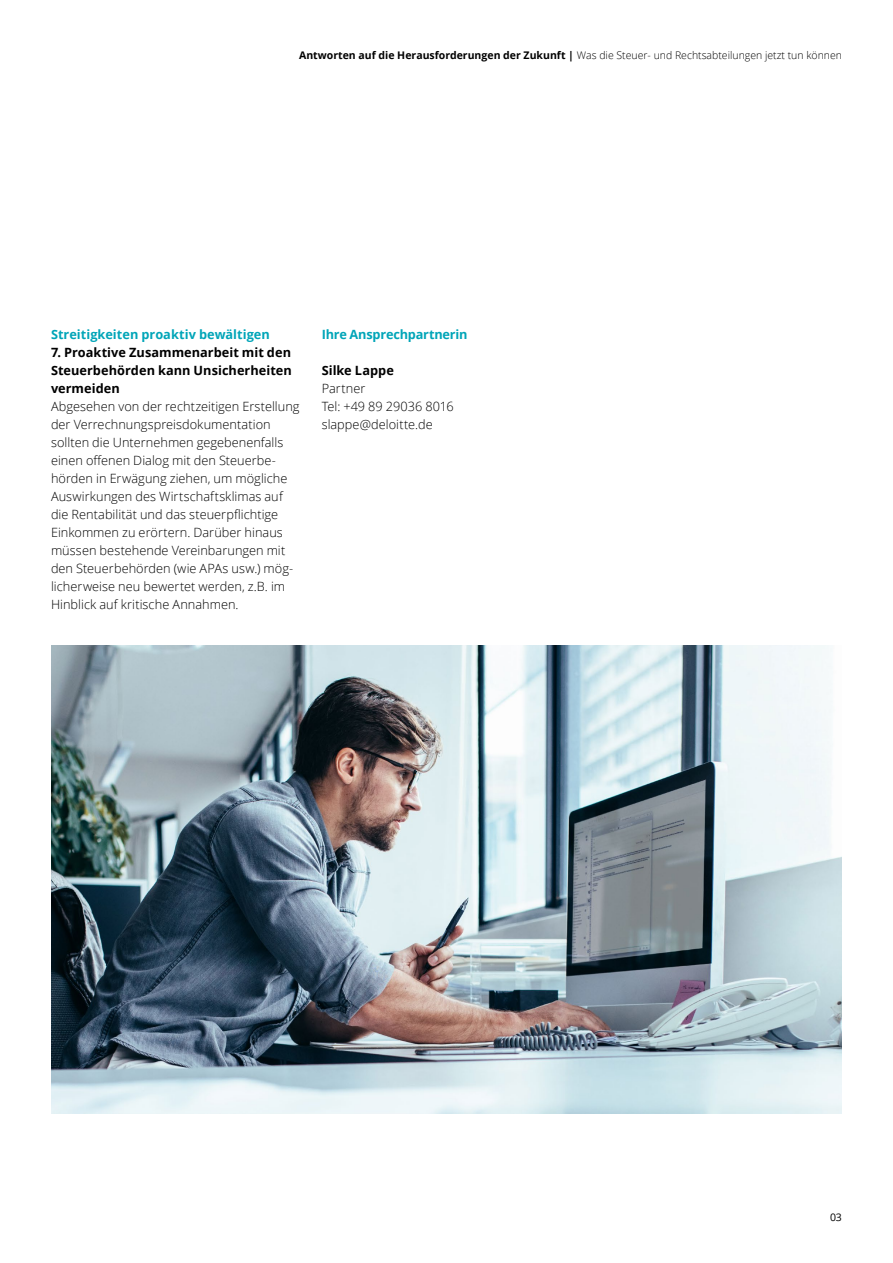
<style>
.page{position:relative;width:893px;height:1263px;background:#fff}
.page>*{position:absolute;margin:0;border:0;box-sizing:border-box;transform-origin:0 0}
.t1{font:300 12.75px/18px "Open Sans";color:#000}
.t2{font:700 12.75px/18px "Open Sans";letter-spacing:.005em;color:#000;text-align:justify}
.t3{font:700 12.75px "Open Sans";color:#00a5b8}
.t4{font:300 10.5px "Open Sans";color:#000}
.t5{font:10.5px "Open Sans";color:#000}
.s1{font-weight:700}
</style>
<div class="page">
<img style="left:51px;top:645px;width:791px;height:468px">
<p class="t4" style="left:299px;top:48px;width:544px"><span class="s1">Antworten auf die Herausforderungen der Zukunft |</span> Was die Steuer- und Rechtsabteilungen jetzt tun können</p>
<p class="t3" style="left:51px;top:325px;width:220px">Streitigkeiten proaktiv bewältigen</p>
<p class="t2" style="left:51px;top:343px;width:242px">7. Proaktive Zusammenarbeit mit den Steuerbehörden kann Unsicherheiten vermeiden</p>
<p class="t1" style="left:51px;top:397px;width:250px">Abgesehen von der rechtzeitigen Erstellung der Verrechnungspreisdokumentation sollten die Unternehmen gegebenenfalls einen offenen Dialog mit den Steuerbe&shy;hörden in Erwägung ziehen, um mögliche Auswirkungen des Wirtschaftsklimas auf die Rentabilität und das steuerpflichtige Einkommen zu erörtern. Darüber hinaus müssen bestehende Vereinbarungen mit den Steuerbehörden (wie APAs usw.) mög&shy;licherweise neu bewertet werden, z.B. im Hinblick auf kritische Annahmen.</p>
<p class="t3" style="left:322px;top:325px;width:147px">Ihre Ansprechpartnerin</p>
<p class="t2" style="left:322px;top:361px;width:74px">Silke Lappe</p>
<p class="t1" style="left:322px;top:379px;width:133px">Partner<br>Tel: +49 89 29036 8016 slappe@deloitte.de</p>
<p class="t5" style="left:830px;top:1210px;width:13px">03</p>
</div>
